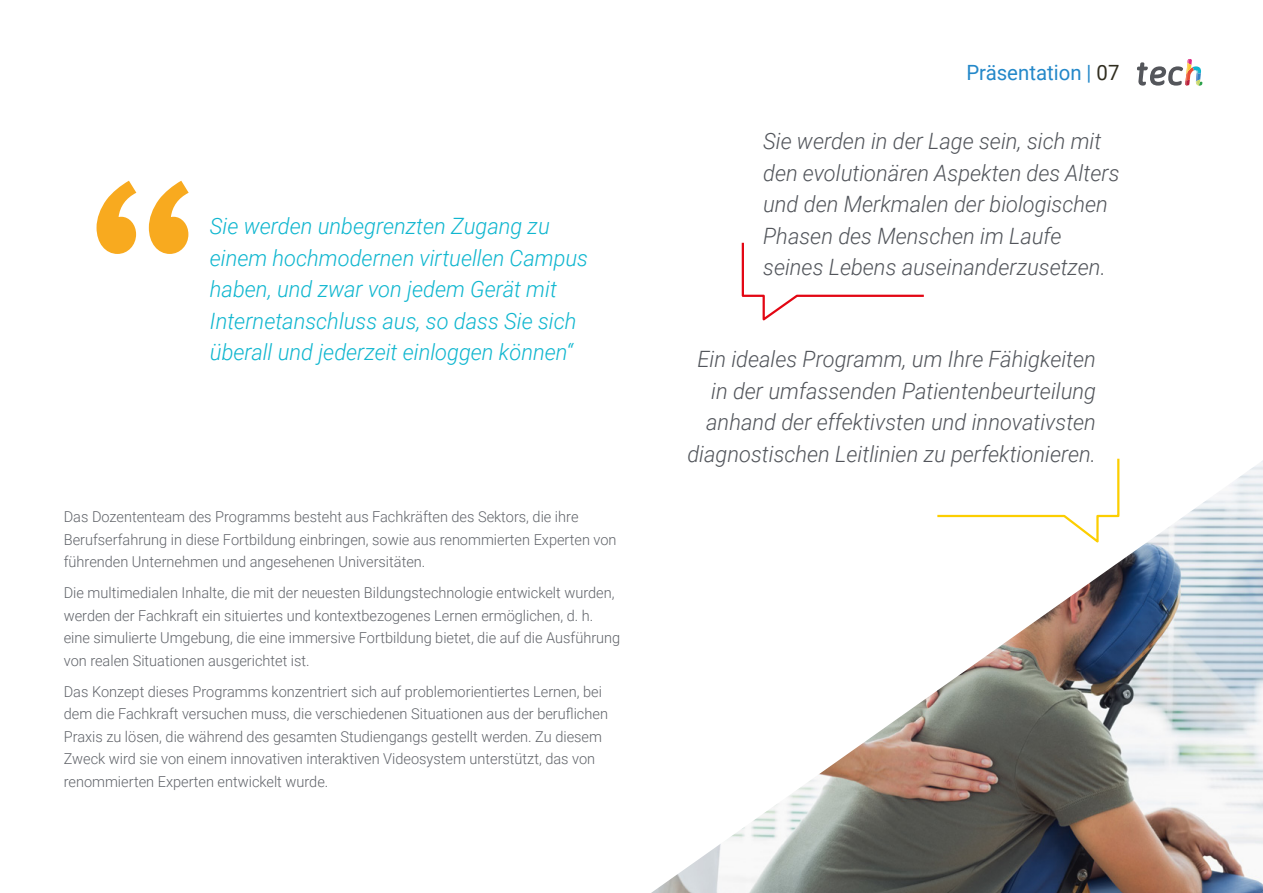
<style>
.page{position:relative;width:1263px;height:893px;background:#fff}
.page>*{position:absolute;margin:0;border:0;box-sizing:border-box;transform-origin:0 0}
.t1{font:italic 300 22.5px/31.5px "Roboto";color:#52555b;text-align:right}
.t2{font:italic 300 22.5px/31.5px "Roboto";color:#0fb6cf}
.t3{font:21px "Roboto";color:#2488c9}
.t4{font:300 15px/22.5px "Roboto";color:#61646a}
.s1{color:#312e20}
</style>
<div class="page">
<svg style="left:741px;top:242px;width:183px;height:79px"></svg>
<img style="left:651px;top:460px;width:612px;height:433px">
<svg style="left:1137px;top:59px;width:65px;height:27px"></svg>
<svg style="left:97px;top:181px;width:92px;height:73px"></svg>
<h1 class="t2" style="left:210px;top:210px;width:380px">Sie werden unbegrenzten Zugang zu einem hochmodernen virtuellen Campus haben, und zwar von jedem Gerät mit Internetanschluss aus, so dass Sie sich überall und jederzeit einloggen können“</h1>
<p class="t4" style="left:64px;top:505px;width:554px">Das Dozententeam des Programms besteht aus Fachkräften des Sektors, die ihre<br>Berufserfahrung in diese Fortbildung einbringen, sowie aus renommierten Experten von führenden Unternehmen und angesehenen Universitäten.</p>
<p class="t4" style="left:64px;top:581px;width:558px">Die multimedialen Inhalte, die mit der neuesten Bildungstechnologie entwickelt wurden, werden der Fachkraft ein situiertes und kontextbezogenes Lernen ermöglichen, d. h. eine simulierte Umgebung, die eine immersive Fortbildung bietet, die auf die Ausführung von realen Situationen ausgerichtet ist.</p>
<p class="t4" style="left:64px;top:679px;width:546px">Das Konzept dieses Programms konzentriert sich auf problemorientiertes Lernen, bei dem die Fachkraft versuchen muss, die verschiedenen Situationen aus der beruflichen Praxis zu lösen, die während des gesamten Studiengangs gestellt werden. Zu diesem Zweck wird sie von einem innovativen interaktiven Videosystem unterstützt, das von renommierten Experten entwickelt wurde.</p>
<h2 class="t3" style="left:966px;top:57px;width:155px">Präsentation | <span class="s1">07</span></h2>
<h1 class="t1" style="left:763px;top:125px;width:358px;text-align:left">Sie werden in der Lage sein, sich mit den evolutionären Aspekten des Alters und den Merkmalen der biologischen Phasen des Menschen im Laufe seines Lebens auseinanderzusetzen.</h1>
<h1 class="t1" style="left:687px;top:343px;width:410px">Ein ideales Programm, um Ihre Fähigkeiten in der umfassenden Patientenbeurteilung anhand der effektivsten und innovativsten diagnostischen Leitlinien zu perfektionieren.</h1>
</div>
